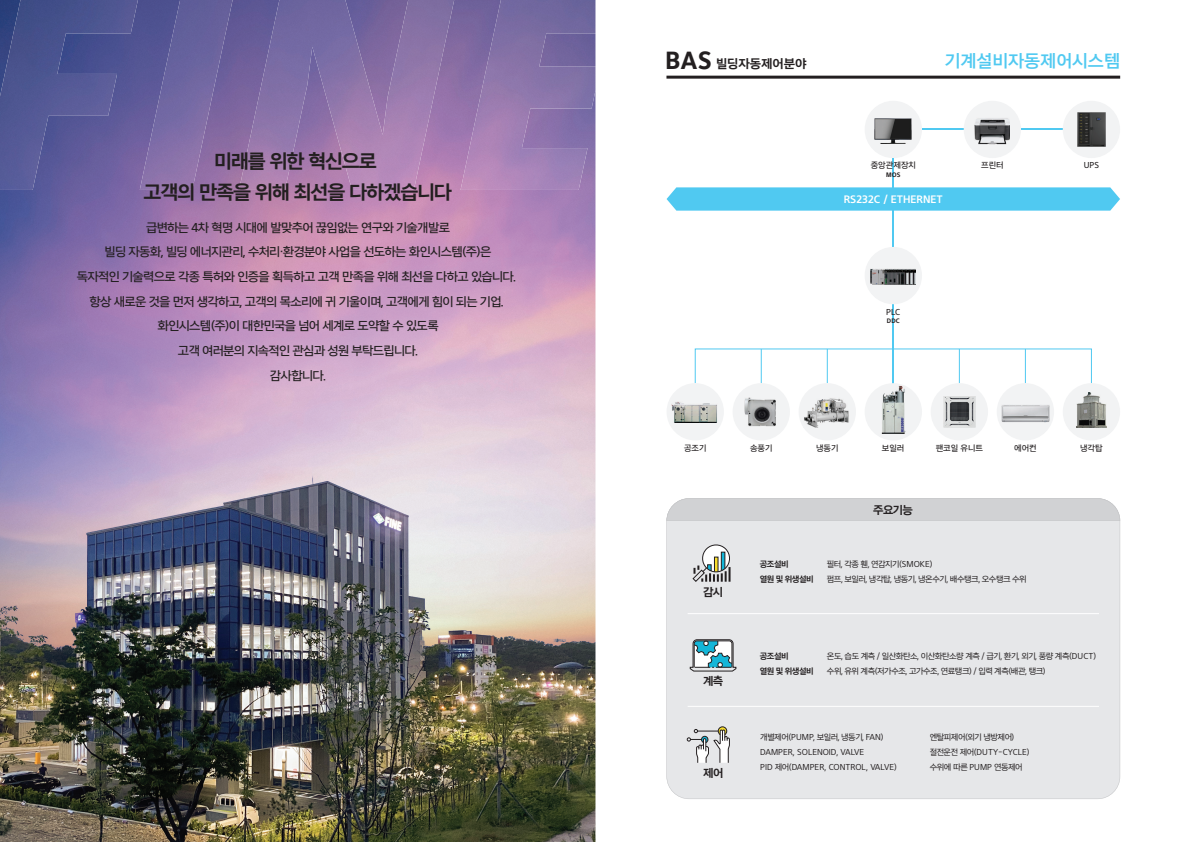
<style>
.page{position:relative;width:1191px;height:842px;background:#fff}
.page>*{position:absolute;margin:0;border:0;box-sizing:border-box;transform-origin:0 0}
.t1{font:19px/31.2px "Wefont Gothic 170 OTF KS Cpc EUC H";letter-spacing:-.05em;color:#231f20;text-align:center}
.t2{font:17px "Wefont Gothic 160 OTF KS Cpc EUC H";color:#50c9f1}
.t3{font:12px/24.7px "Wefont Gothic 150 OTF KS Cpc EUC H";letter-spacing:-.05em;color:#231f20;text-align:center}
.t4{font:12px "Wefont Gothic 170 OTF KS Cpc EUC H";color:#231f20}
.t5{font:11px "Wefont Gothic 170 OTF KS Cpc EUC H";letter-spacing:-.05em;color:#231f20}
.t6{font:10px "Wefont Gothic 170 OTF KS Cpc EUC H";color:#fff}
.t7{font:8px/15px "Wefont Gothic 140 OTF KS Cpc EUC H";letter-spacing:-.05em;color:#231f20}
.t8{font:8px/15px "Wefont Gothic 140 OTF KS Cpc EUC H";color:#231f20}
.t9{font:8px "Wefont Gothic 150 OTF KS Cpc EUC H";color:#231f20}
.t10{font:8px/15px "Wefont Gothic 170 OTF KS Cpc EUC H";letter-spacing:-.05em;color:#231f20}
.t11{font:6px "Wefont Gothic 180 OTF KS Cpc EUC H";color:#231f20}
.s1{font-family:"Foundry Sterling";font-weight:700;font-size:26px}
</style>
<div class="page">
<div style="left:666px;top:521px;width:454px;height:278px;background:#e6e7e9"></div>
<div style="left:666px;top:498px;width:454px;height:23px;background:#d1d2d4"></div>
<hr style="left:922px;top:129px;width:140px;height:1px;background:#50c9f1">
<img style="left:0;top:0;width:595px;height:842px">
<div style="left:864px;top:101px;width:58px;height:57px;background:#f2f3f4;border-radius:50%"></div>
<svg style="left:666px;top:187px;width:454px;height:24px;background:#59cbf1"></svg>
<div style="left:963px;top:101px;width:58px;height:57px;background:#f2f3f4;border-radius:50%"></div>
<div style="left:1062px;top:101px;width:58px;height:57px;background:#f2f3f4;border-radius:50%"></div>
<hr style="left:760px;top:349px;width:1px;height:34px;background:#50c9f1">
<hr style="left:826px;top:349px;width:1px;height:34px;background:#50c9f1">
<hr style="left:959px;top:349px;width:1px;height:34px;background:#50c9f1">
<hr style="left:1025px;top:349px;width:1px;height:34px;background:#50c9f1">
<hr style="left:893px;top:158px;width:1px;height:225px;background:#50c9f1">
<div style="left:864px;top:247px;width:58px;height:57px;background:#f2f3f4;border-radius:50%"></div>
<img style="left:870px;top:268px;width:45px;height:16px">
<img style="left:875px;top:119px;width:36px;height:24px">
<img style="left:975px;top:118px;width:34px;height:26px">
<img style="left:1077px;top:113px;width:28px;height:34px">
<hr style="left:687px;top:613px;width:412px;height:1px;background:#fff">
<hr style="left:687px;top:706px;width:412px;height:1px;background:#fff">
<svg style="left:692px;top:542px;width:40px;height:41px"></svg>
<svg style="left:687px;top:726px;width:43px;height:38px"></svg>
<svg style="left:689px;top:639px;width:48px;height:33px"></svg>
<div style="left:666px;top:383px;width:58px;height:57px;background:#f2f3f4;border-radius:50%"></div>
<div style="left:732px;top:383px;width:58px;height:57px;background:#f2f3f4;border-radius:50%"></div>
<div style="left:798px;top:383px;width:58px;height:57px;background:#f2f3f4;border-radius:50%"></div>
<div style="left:864px;top:383px;width:58px;height:57px;background:#f2f3f4;border-radius:50%"></div>
<div style="left:930px;top:383px;width:58px;height:57px;background:#f2f3f4;border-radius:50%"></div>
<div style="left:996px;top:383px;width:58px;height:57px;background:#f2f3f4;border-radius:50%"></div>
<div style="left:1062px;top:383px;width:58px;height:57px;background:#f2f3f4;border-radius:50%"></div>
<img style="left:671px;top:401px;width:46px;height:22px">
<img style="left:744px;top:397px;width:32px;height:29px">
<img style="left:804px;top:398px;width:45px;height:29px">
<img style="left:881px;top:386px;width:24px;height:48px">
<img style="left:943px;top:396px;width:32px;height:31px">
<img style="left:1001px;top:405px;width:48px;height:17px">
<img style="left:1076px;top:392px;width:30px;height:36px">
<img style="left:239px;top:0;width:215px;height:190px">
<img style="left:140px;top:0;width:93px;height:190px">
<svg style="left:595px;top:0;width:1px;height:90px"></svg>
<img style="left:460px;top:0;width:135px;height:190px">
<img style="left:0;top:0;width:138px;height:190px">
<hr style="left:666px;top:76px;width:454px;height:3px;background:#231f20">
<h1 class="t1" style="left:144px;top:145px;width:310px">미래를 위한 혁신으로<br>고객의 만족을 위해 최선을 다하겠습니다</h1>
<p class="t3" style="left:77px;top:215px;width:441px">급변하는 4차 혁명 시대에 발맞추어 끊임없는 연구와 기술개발로<br>빌딩 자동화, 빌딩 에너지관리, 수처리·환경분야 사업을 선도하는 화인시스템(주)은<br>독자적인 기술력으로 각종 특허와 인증을 획득하고 고객 만족을 위해 최선을 다하고 있습니다. 항상 새로운 것을 먼저 생각하고, 고객의 목소리에 귀 기울이며, 고객에게 힘이 되는 기업. 화인시스템(주)이 대한민국을 넘어 세계로 도약할 수 있도록<br>고객 여러분의 지속적인 관심과 성원 부탁드립니다.<br>감사합니다.</p>
<p class="t4" style="left:665px;top:56px;width:143px"><span class="s1">BAS</span> 빌딩자동제어분야</p>
<h2 class="t2" style="left:945px;top:50px;width:177px">기계설비자동제어시스템</h2>
<p class="t9" style="left:870px;top:160px;width:47px">중앙관제장치</p>
<p class="t9" style="left:981px;top:160px;width:24px">프린터</p>
<p class="t9" style="left:1083px;top:160px;width:17px">UPS</p>
<p class="t11" style="left:886px;top:171px;width:16px">MOS</p>
<p class="t6" style="left:843px;top:193px;width:101px">RS232C / ETHERNET</p>
<p class="t9" style="left:886px;top:307px;width:16px">PLC</p>
<p class="t11" style="left:887px;top:317px;width:14px">DDC</p>
<p class="t9" style="left:684px;top:443px;width:24px">공조기</p>
<p class="t9" style="left:750px;top:443px;width:24px">송풍기</p>
<p class="t9" style="left:816px;top:443px;width:24px">냉동기</p>
<p class="t9" style="left:882px;top:443px;width:24px">보일러</p>
<p class="t9" style="left:935px;top:443px;width:49px">팬코일 유니트</p>
<p class="t9" style="left:1014px;top:443px;width:24px">에어컨</p>
<p class="t9" style="left:1080px;top:443px;width:24px">냉각탑</p>
<p class="t5" style="left:703px;top:585px;width:22px">감시</p>
<p class="t5" style="left:703px;top:674px;width:22px">계측</p>
<p class="t5" style="left:703px;top:766px;width:22px">제어</p>
<p class="t5" style="left:873px;top:503px;width:41px">주요기능</p>
<p class="t10" style="left:759px;top:556px;width:55px">공조설비<br>열원 및 위생설비</p>
<p class="t7" style="left:827px;top:556px;width:201px">필터, 각종 휀, 연감지기(SMOKE)<br>펌프, 보일러, 냉각탑, 냉동기, 냉온수기, 배수탱크, 오수탱크 수위</p>
<p class="t10" style="left:759px;top:648px;width:55px">공조설비<br>열원 및 위생설비</p>
<p class="t7" style="left:827px;top:648px;width:271px">온도, 습도 계측 / 일산화탄소, 이산화탄소량 계측 / 급기, 환기, 외기, 풍량 계측(DUCT) 수위, 유위 계측(저가수조, 고가수조, 연료탱크) / 입력 계측(배관, 탱크)</p>
<p class="t8" style="left:760px;top:730px;width:138px">개별제어(PUMP, 보일러, 냉동기, FAN)<br>DAMPER, SOLENOID, VALVE<br>PID 제어(DAMPER, CONTROL, VALVE)</p>
<p class="t7" style="left:929px;top:730px;width:101px">엔탈피제어(외기 냉방제어) 절전운전 제어(DUTY-CYCLE) 수위에 따른 PUMP 연동제어</p>
</div>
